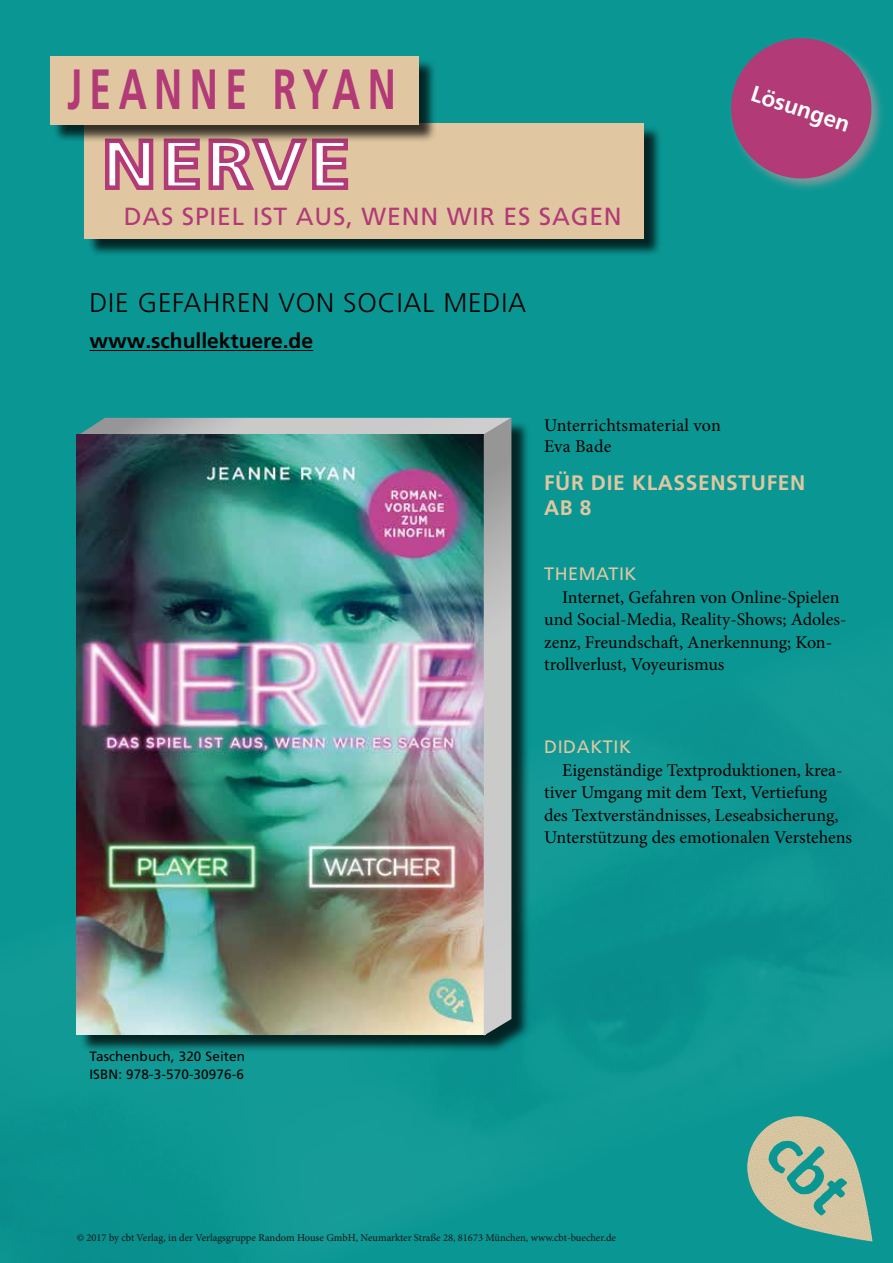
<style>
.page{position:relative;width:893px;height:1263px;background:#fff}
.page>*{position:absolute;margin:0;border:0;box-sizing:border-box;transform-origin:0 0}
.t1{font:700 67.2px "Frutiger LT Pro";letter-spacing:.04em;color:#fff;scale:1.14 1}
.t2{font:700 56.7px "Frutiger LT Pro";letter-spacing:.19em;color:#b23a76;scale:.69 1}
.t3{font:300 27px "Frutiger LT Pro";letter-spacing:.03em;color:#000}
.t4{font:24.75px "Frutiger LT Pro";letter-spacing:.03em;color:#b23a76}
.t5{font:700 22.5px "Frutiger LT Pro";color:#fff}
.t6{font:700 21px/25.2px "Frutiger LT Pro";letter-spacing:.03em;color:#e0c7a1}
.t7{font:700 21px "Frutiger LT Pro";color:#000}
.t8{font:18px/22.5px "Minion Pro";color:#000}
.t9{font:18px "Frutiger LT Pro";letter-spacing:.03em;color:#e0c7a1}
.t10{font:13.5px/18px "Frutiger LT Pro";letter-spacing:.01em;color:#000}
.t11{font:10.5px "Minion Pro";color:#131313}
</style>
<div class="page">
<div style="left:0;top:0;width:893px;height:611px;background:#0a9794"></div>
<img style="left:0;top:611px;width:893px;height:652px">
<img style="left:748px;top:1117px;width:125px;height:125px">
<hr style="left:89px;top:350px;width:224px;height:1px;background:#000">
<div style="left:87px;top:125px;width:576px;height:132px;background:#000;opacity:.75"></div>
<div style="left:85px;top:123px;width:559px;height:116px;background:#e0c7a1"></div>
<svg style="left:105px;top:143px;width:49px;height:47px"></svg>
<svg style="left:163px;top:143px;width:186px;height:47px"></svg>
<div style="left:52px;top:58px;width:385px;height:85px;background:#000;opacity:.75"></div>
<div style="left:50px;top:56px;width:369px;height:68px;background:#e0c7a1"></div>
<div style="left:79px;top:420px;width:451px;height:633px;background:#000;opacity:.75"></div>
<img style="left:78px;top:418px;width:433px;height:618px">
<div style="left:729px;top:36px;width:157px;height:157px;background:#9d9d9c;opacity:.75"></div>
<svg style="left:723px;top:30px;width:157px;height:157px;background:#795c81"></svg>
<h2 class="t2" style="left:67px;top:56px;width:478px">JEANNE RYAN</h2>
<h1 class="t1" style="left:102px;top:125px;width:220px">NERVE</h1>
<h3 class="t4" style="left:124px;top:201px;width:500px">DAS SPIEL IST AUS, WENN WIR ES SAGEN</h3>
<h3 class="t3" style="left:89px;top:287px;width:438px">DIE GEFAHREN VON SOCIAL MEDIA</h3>
<p class="t7" style="left:89px;top:329px;width:225px">www.schullektuere.de</p>
<p class="t5" style="left:756px;top:80px;width:104px;rotate:18deg">Lösungen</p>
<p class="t8" style="left:544px;top:414px;width:178px;line-height:21.6px">Unterrichtsmaterial von<br>Eva Bade</p>
<p class="t6" style="left:544px;top:470px;width:263px">FÜR DIE KLASSENSTUFEN<br>AB 8</p>
<p class="t9" style="left:544px;top:563px;width:94px">THEMATIK</p>
<p class="t8" style="left:544px;top:586px;width:304px;text-indent:18px">Internet, Gefahren von Online-Spielen und Social-Media, Reality-Shows; Adoles&shy;zenz, Freundschaft, Anerkennung; Kon&shy;trollverlust, Voyeurismus</p>
<p class="t10" style="left:89px;top:1047px;width:157px">Taschenbuch, 320 Seiten<br>ISBN: 978-3-570-30976-6</p>
<p class="t9" style="left:544px;top:736px;width:88px">DIDAKTIK</p>
<p class="t8" style="left:544px;top:758px;width:310px;text-indent:18px">Eigenständige Textproduktionen, krea&shy;tiver Umgang mit dem Text, Vertiefung des Textverständnisses, Leseabsicherung, Unterstützung des emotionalen Verstehens</p>
<p class="t11" style="left:77px;top:1231px;width:541px">© 2017 by cbt Verlag, in der Verlagsgruppe Random House GmbH, Neumarkter Straße 28, 81673 München, www.cbt-buecher.de</p>
</div>
